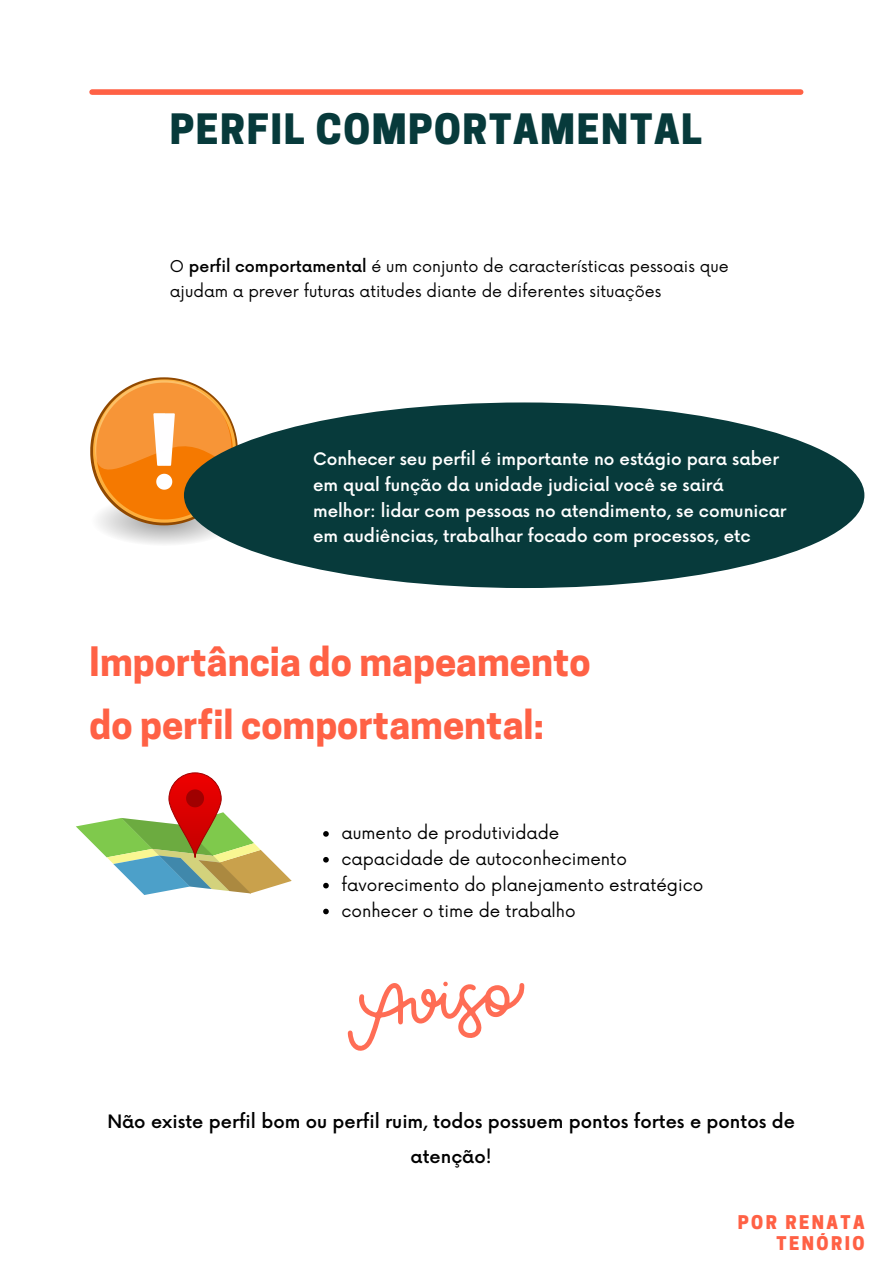
<style>
.page{position:relative;width:893px;height:1264px;background:#fff}
.page>*{position:absolute;margin:0;border:0;box-sizing:border-box;transform-origin:0 0}
.t1{font:800 39.3px "Cooper Hewitt";letter-spacing:.04em;color:#073a3b}
.t2{font:700 38.1px/62.6px "Cooper Hewitt";color:#ff6145}
.t3{font:500 18px/34.8px "Now";color:#000;text-align:center}
.t4{font:800 17.7px/21.3px "Cooper Hewitt";letter-spacing:.135em;color:#ff6145;text-align:right}
.t5{font:500 16.8px/25.8px "Now";color:#fff}
.t6{font:16.65px/25.8px "Now";color:#000}
.t7{font:15.9px/24.8px "Now";color:#000}
.s1{font-weight:500}
</style>
<div class="page">
<div style="left:92px;top:89px;width:708px;height:6px;background:#ff6145"></div>
<svg style="left:90px;top:377px;width:148px;height:169px"></svg>
<div style="left:184px;top:402px;width:680px;height:186px;background:#073a3b;border-radius:50%"></div>
<svg style="left:169px;top:772px;width:52px;height:85px"></svg>
<svg style="left:76px;top:789px;width:216px;height:106px"></svg>
<svg style="left:348px;top:981px;width:176px;height:70px"></svg>
<svg style="left:323px;top:831px;width:6px;height:5px"></svg>
<svg style="left:323px;top:857px;width:6px;height:5px"></svg>
<svg style="left:323px;top:882px;width:6px;height:6px"></svg>
<svg style="left:323px;top:908px;width:6px;height:6px"></svg>
<h1 class="t1" style="left:170px;top:114px;width:533px">PERFIL COMPORTAMENTAL</h1>
<p class="t7" style="left:170px;top:255px;width:560px">O <span class="s1">perfil comportamental</span> é um conjunto de características pessoais que ajudam a prever futuras atitudes diante de diferentes situações</p>
<p class="t5" style="left:313px;top:447px;width:475px">Conhecer seu perfil é importante no estágio para saber em qual função da unidade judicial você se sairá melhor: lidar com pessoas no atendimento, se comunicar em audiências, trabalhar focado com processos, etc</p>
<h2 class="t2" style="left:89px;top:635px;width:503px">Importância do mapeamento do perfil comportamental:</h2>
<p class="t6" style="left:341px;top:820px;width:363px">aumento de produtividade<br>capacidade de autoconhecimento favorecimento do planejamento estratégico conhecer o time de trabalho</p>
<p class="t3" style="left:107px;top:1105px;width:689px">Não existe perfil bom ou perfil ruim, todos possuem pontos fortes e pontos de atenção!</p>
<p class="t4" style="left:737px;top:1213px;width:128px">POR RENATA<br>TENÓRIO</p>
</div>
